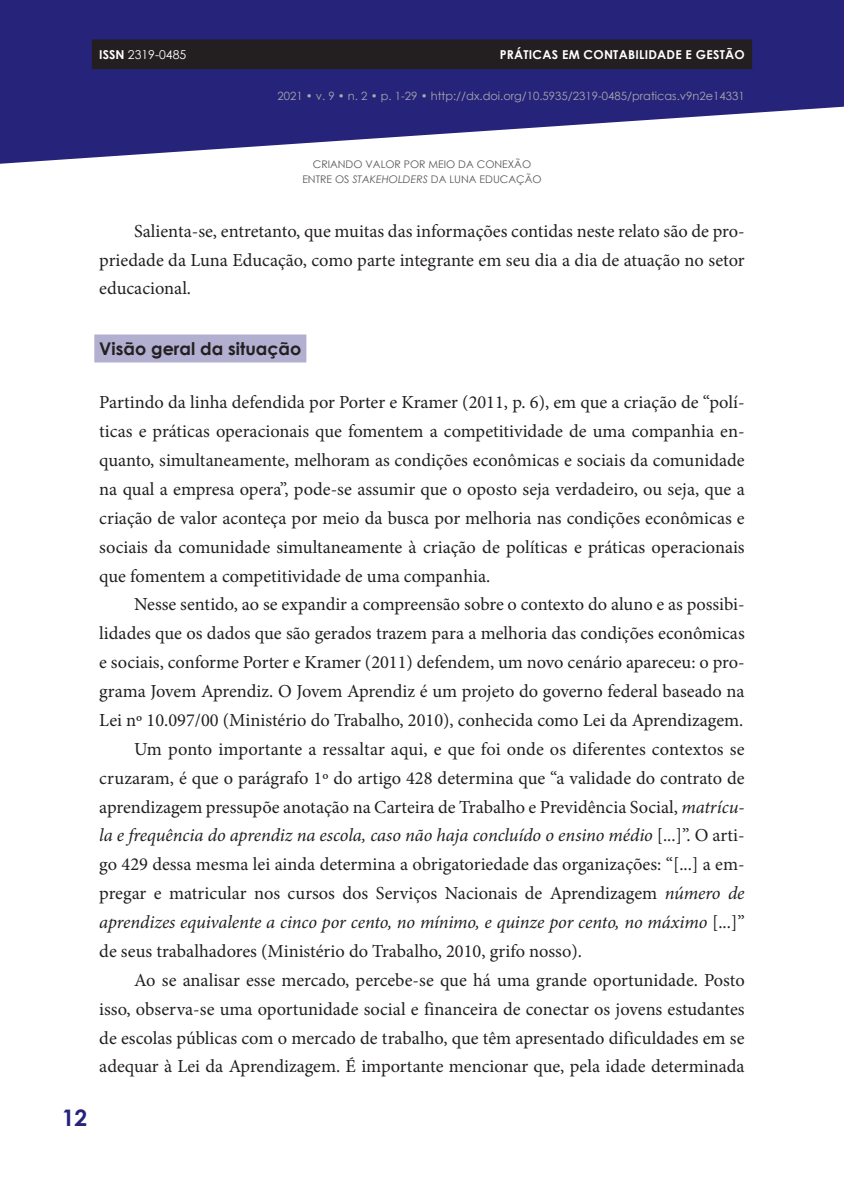
<style>
.page{position:relative;width:844px;height:1191px;background:#fff}
.page>*{position:absolute;margin:0;border:0;box-sizing:border-box;transform-origin:0 0}
.t1{font:700 22.75px "Century Gothic";color:#26237b}
.t2{font:18.38px/28.9px "Minion Pro";color:#231f20;text-align:justify}
.t3{font:italic 18.38px "Minion Pro";letter-spacing:-.005em;color:#231f20}
.t4{font:700 17.5px "Century Gothic";color:#231f20}
.t5{font:700 12.25px "Century Gothic";letter-spacing:.02em;color:#fff}
.t6{font:12.25px "Century Gothic";color:#fff}
.t7{font:11.38px "Century Gothic";color:#a8a9ad}
.t8{font:10.5px/15.8px "Century Gothic";color:#57585a;text-align:center}
.s1{font-weight:700}
.s2{font-style:italic}
.s3{font-style:normal}
</style>
<div class="page">
<svg style="left:0;top:0;width:843px;height:164px;fill:#26237b"></svg>
<div style="left:92px;top:39px;width:660px;height:30px;background:#231f20"></div>
<div style="left:94px;top:334px;width:212px;height:28px;background:#b2afd1"></div>
<p class="t6" style="left:99px;top:46px;width:88px"><span class="s1">ISSN</span> 2319-0485</p>
<p class="t5" style="left:499px;top:45px;width:246px">PRÁTICAS EM CONTABILIDADE E GESTÃO</p>
<p class="t7" style="left:277px;top:88px;width:468px">2021 • v. 9 • n. 2 • p. 1-29 • http://dx.doi.org/10.5935/2319-0485/praticas.v9n2e14331</p>
<p class="t8" style="left:302px;top:156px;width:241px">CRIANDO VALOR POR MEIO DA CONEXÃO<br>ENTRE OS <span class="s2">STAKEHOLDERS</span> DA LUNA EDUCAÇÃO</p>
<p class="t2" style="left:99px;top:216px;width:646px;text-indent:35px">Salienta-se, entretanto, que muitas das informações contidas neste relato são de pro&shy;priedade da Luna Educação, como parte integrante em seu dia a dia de atuação no setor educacional.</p>
<p class="t1" style="left:62px;top:1100px;width:27px">12</p>
<p class="t4" style="left:99px;top:335px;width:203px">Visão geral da situação</p>
<p class="t2" style="left:99px;top:388px;width:646px">Partindo da linha defendida por Porter e Kramer (2011, p. 6), em que a criação de “polí&shy;ticas e práticas operacionais que fomentem a competitividade de uma companhia en&shy;quanto, simultaneamente, melhoram as condições econômicas e sociais da comunidade na qual a empresa opera”, pode-se assumir que o oposto seja verdadeiro, ou seja, que a criação de valor aconteça por meio da busca por melhoria nas condições econômicas e sociais da comunidade simultaneamente à criação de políticas e práticas operacionais que fomentem a competitividade de uma companhia.</p>
<p class="t2" style="left:134px;top:590px;width:612px">Nesse sentido, ao se expandir a compreensão sobre o contexto do aluno e as possibi-</p>
<p class="t2" style="left:99px;top:619px;width:646px">lidades que os dados que são gerados trazem para a melhoria das condições econômicas</p>
<p class="t2" style="left:99px;top:648px;width:646px">e sociais, conforme Porter e Kramer (2011) defendem, um novo cenário apareceu: o pro-</p>
<p class="t2" style="left:99px;top:677px;width:646px">grama Jovem Aprendiz. O Jovem Aprendiz é um projeto do governo federal baseado na</p>
<p class="t2" style="left:99px;top:705px;width:645px">Lei nº 10.097/00 (Ministério do Trabalho, 2010), conhecida como Lei da Aprendizagem.</p>
<p class="t2" style="left:134px;top:734px;width:612px">Um ponto importante a ressaltar aqui, e que foi onde os diferentes contextos se</p>
<p class="t2" style="left:99px;top:763px;width:646px">cruzaram, é que o parágrafo 1º do artigo 428 determina que “a validade do contrato de</p>
<p class="t2" style="left:99px;top:792px;width:646px">aprendizagem pressupõe anotação na Carteira de Trabalho e Previdência Social, <span class="s2">matrícu-</span></p>
<p class="t3" style="left:99px;top:823px;width:646px">la e frequência do aprendiz na escola, caso não haja concluído o ensino médio <span class="s3">[...]”. O arti-</span></p>
<p class="t2" style="left:99px;top:850px;width:646px">go 429 dessa mesma lei ainda determina a obrigatoriedade das organizações: “[...] a em-</p>
<p class="t2" style="left:99px;top:879px;width:646px">pregar e matricular nos cursos dos Serviços Nacionais de Aprendizagem <span class="s2">número de</span></p>
<p class="t3" style="left:99px;top:909px;width:646px">aprendizes equivalente a cinco por cento, no mínimo, e quinze por cento, no máximo <span class="s3">[...]”</span></p>
<p class="t2" style="left:99px;top:936px;width:484px">de seus trabalhadores (Ministério do Trabalho, 2010, grifo nosso).</p>
<p class="t2" style="left:134px;top:965px;width:612px">Ao se analisar esse mercado, percebe-se que há uma grande oportunidade. Posto</p>
<p class="t2" style="left:99px;top:994px;width:646px">isso, observa-se uma oportunidade social e financeira de conectar os jovens estudantes</p>
<p class="t2" style="left:99px;top:1023px;width:646px">de escolas públicas com o mercado de trabalho, que têm apresentado dificuldades em se</p>
<p class="t2" style="left:99px;top:1052px;width:646px">adequar à Lei da Aprendizagem. É importante mencionar que, pela idade determinada</p>
</div>
